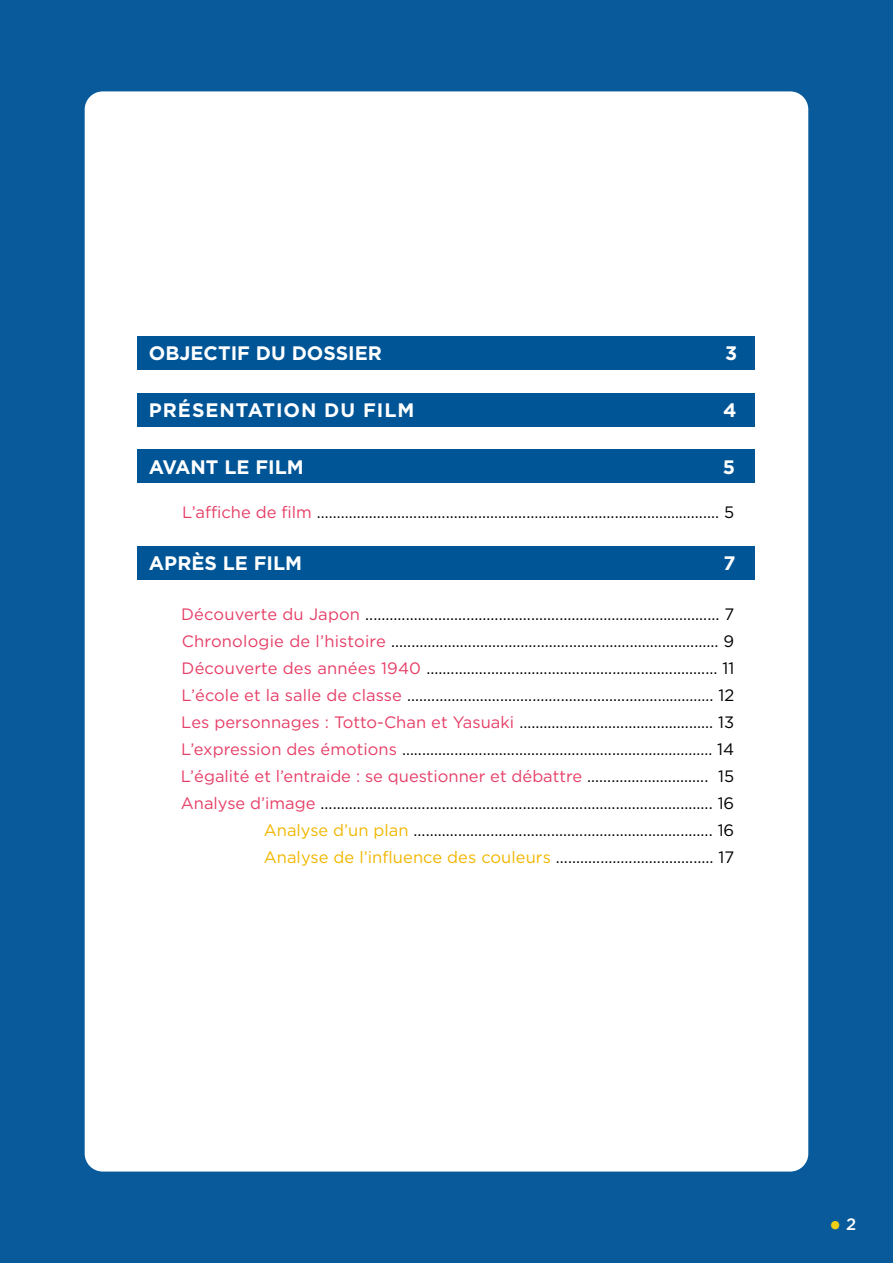
<style>
.page{position:relative;width:893px;height:1263px;background:#085a9a}
.page>*{position:absolute;margin:0;border:0;box-sizing:border-box;transform-origin:0 0}
.t1{font:31.5px "Minion Pro";color:#f0cf17}
.t2{font:700 19.5px "Gotham";color:#fff}
.t3{font:700 19.5px "Gotham";letter-spacing:.05em;color:#fff}
.t4{font:16.5px/27px "Gotham";color:#000;text-align:right}
.s1{color:#e63f67}
.s2{color:#f1b700}
.s3{font-family:"Gotham";font-weight:500;font-size:16.5px;color:#fff}
</style>
<div class="page">
<div style="left:85px;top:91px;width:723px;height:1080px;background:#fff;border-radius:18px"></div>
<div style="left:138px;top:393px;width:617px;height:33px;background:#005597"></div>
<div style="left:138px;top:450px;width:617px;height:33px;background:#005597"></div>
<div style="left:138px;top:546px;width:617px;height:33px;background:#005597"></div>
<div style="left:138px;top:336px;width:617px;height:34px;background:#005597"></div>
<p class="t2" style="left:149px;top:342px;width:234px">OBJECTIF DU DOSSIER</p>
<p class="t2" style="left:725px;top:342px;width:14px">3</p>
<p class="t3" style="left:149px;top:399px;width:267px">PRÉSENTATION DU FILM</p>
<p class="t2" style="left:723px;top:399px;width:15px">4</p>
<p class="t2" style="left:149px;top:456px;width:156px">AVANT LE FILM</p>
<p class="t2" style="left:723px;top:456px;width:14px">5</p>
<p class="t4" style="left:182px;top:499px;width:553px"><span class="s1">L’affiche de film</span> ………...................................….......………....................….……....... 5</p>
<p class="t2" style="left:149px;top:552px;width:155px">APRÈS LE FILM</p>
<p class="t2" style="left:724px;top:552px;width:14px">7</p>
<p class="t4" style="left:181px;top:600px;width:555px"><span class="s1">Découverte du Japon</span> .......................................................………..……………....... 7<br><span class="s1">Chronologie de l’histoire</span> ................................................................................. 9<br><span class="s1">Découverte des années 1940</span> ........................................................................ 11<br><span class="s1">L’école et la salle de classe</span> ..............................................................…….……. 12<br><span class="s1">Les personnages : Totto-Chan et Yasuaki</span> …............................................. 13<br><span class="s1">L’expression des émotions</span> …..............................................................………… 14<br><span class="s1">L’égalité et l’entraide : se questionner et débattre</span> .............................. 15<br><span class="s1">Analyse d’image</span> ................................................................................................. 16<br><span class="s2">Analyse d’un plan</span> .......................................................................... 16<br><span class="s2">Analyse de l’influence des couleurs</span> ....................................... 17</p>
<h1 class="t1" style="left:829px;top:1201px;width:29px">• <span class="s3">2</span></h1>
</div>
